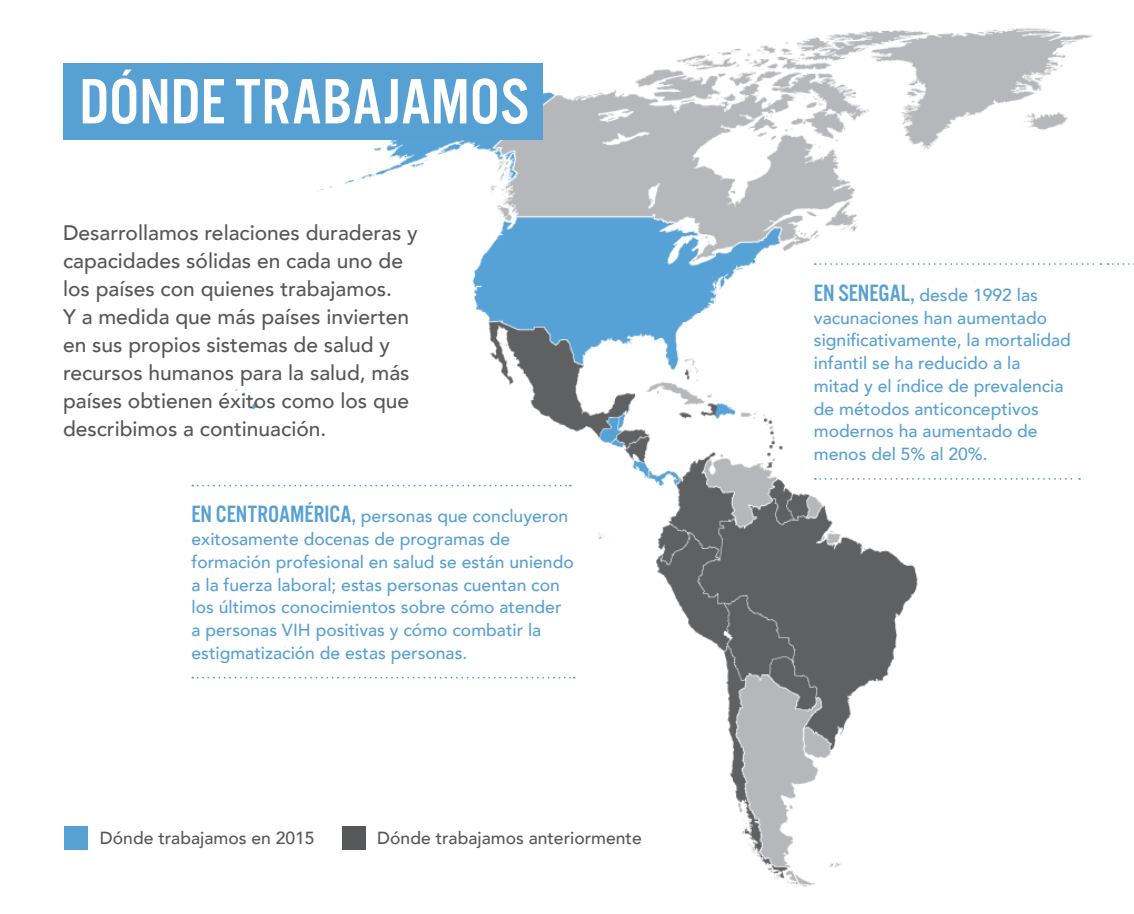
<style>
.page{position:relative;width:1134px;height:914px;background:#fff}
.page>*{position:absolute;margin:0;border:0;box-sizing:border-box;transform-origin:0 0}
.t1{font:66.5px "Alternate Got No 3 D";color:#fff}
.t2{font:500 21px/28px "Avenir";color:#555759}
.t3{font:500 17.5px/22.8px "Avenir";color:#56a0d3}
.t4{font:500 17.5px "Avenir";color:#555759}
.s1{font-family:"Alternate Got No 3 D";font-weight:400;font-size:24.5px}
</style>
<div class="page">
<img style="left:227px;top:28px;width:881px;height:859px">
<div style="left:64px;top:63px;width:479px;height:76px;background:#56a0d3"></div>
<div style="left:64px;top:825px;width:24px;height:24px;background:#56a0d3"></div>
<div style="left:342px;top:825px;width:23px;height:24px;background:#555759"></div>
<svg style="left:192px;top:484px;width:379px;height:2px"></svg>
<svg style="left:192px;top:676px;width:383px;height:2px"></svg>
<svg style="left:815px;top:263px;width:286px;height:2px"></svg>
<svg style="left:815px;top:478px;width:265px;height:2px"></svg>
<svg style="left:1108px;top:263px;width:26px;height:2px"></svg>
<h1 class="t1" style="left:79px;top:66px;width:451px">DÓNDE TRABAJAMOS</h1>
<p class="t2" style="left:63px;top:217px;width:356px">Desarrollamos relaciones duraderas y capacidades sólidas en cada uno de los países con quienes trabajamos.<br>Y a medida que más países invierten en sus propios sistemas de salud y recursos humanos para la salud, más países obtienen éxitos como los que describimos a continuación.</p>
<p class="t3" style="left:192px;top:504px;width:384px"><span class="s1">EN CENTROAMÉRICA,</span> personas que concluyeron exitosamente docenas de programas de formación profesional en salud se están uniendo a la fuerza laboral; estas personas cuentan con los últimos conocimientos sobre cómo atender a personas VIH positivas y cómo combatir la estigmatización de estas personas.</p>
<p class="t4" style="left:100px;top:822px;width:216px">Dónde trabajamos en 2015</p>
<p class="t4" style="left:377px;top:822px;width:266px">Dónde trabajamos anteriormente</p>
<p class="t3" style="left:814px;top:282px;width:259px"><span class="s1">EN SENEGAL,</span> desde 1992 las vacunaciones han aumentado significativamente, la mortalidad infantil se ha reducido a la<br>mitad y el índice de prevalencia de métodos anticonceptivos modernos ha aumentado de menos del 5% al 20%.</p>
</div>
